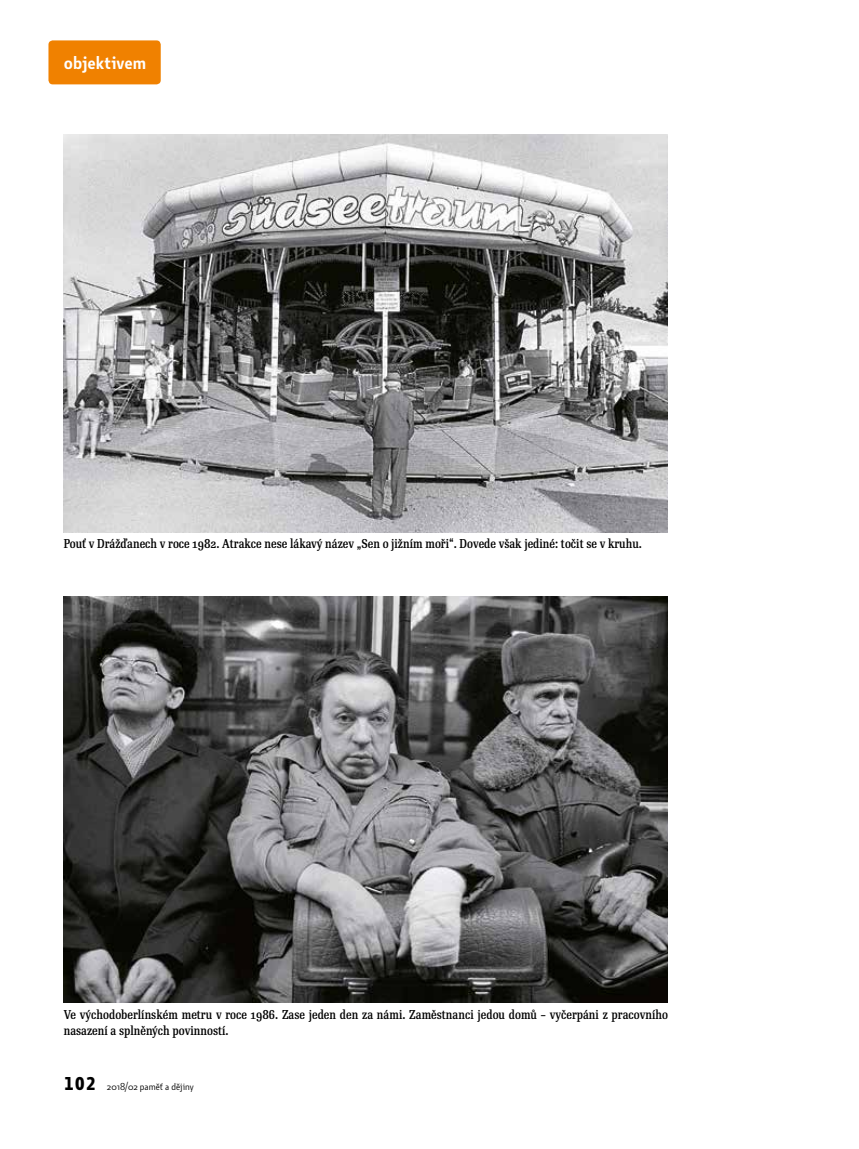
<style>
.page{position:relative;width:859px;height:1149px;background:#fff}
.page>*{position:absolute;margin:0;border:0;box-sizing:border-box;transform-origin:0 0}
.t1{font:600 18px "Botanika Std";color:#fff}
.t2{font:500 12.45px/16.2px "Re Public Std Cond";color:#000}
.t3{font:9.75px "Botanika Std";color:#000}
.s1{font-family:"Botanika Mono";font-weight:700;font-size:18px}
</style>
<div class="page">
<div style="left:48px;top:40px;width:113px;height:44px;background:#f08100;border-radius:4px"></div>
<img style="left:64px;top:135px;width:604px;height:397px">
<img style="left:64px;top:596px;width:604px;height:405px">
<h1 class="t1" style="left:64px;top:50px;width:84px">objektivem</h1>
<p class="t2" style="left:64px;top:535px;width:580px">Pouť v Drážďanech v roce 1982. Atrakce nese lákavý název „Sen o jižním moři“. Dovede však jediné: točit se v kruhu.</p>
<p class="t2" style="left:64px;top:1005px;width:606px">Ve východoberlínském metru v roce 1986. Zase jeden den za námi. Zaměstnanci jedou domů – vyčerpáni z pracovního nasazení a splněných povinností.</p>
<p class="t3" style="left:64px;top:1079px;width:132px"><span class="s1">102</span> 2018/02 paměť a dějiny</p>
</div>
